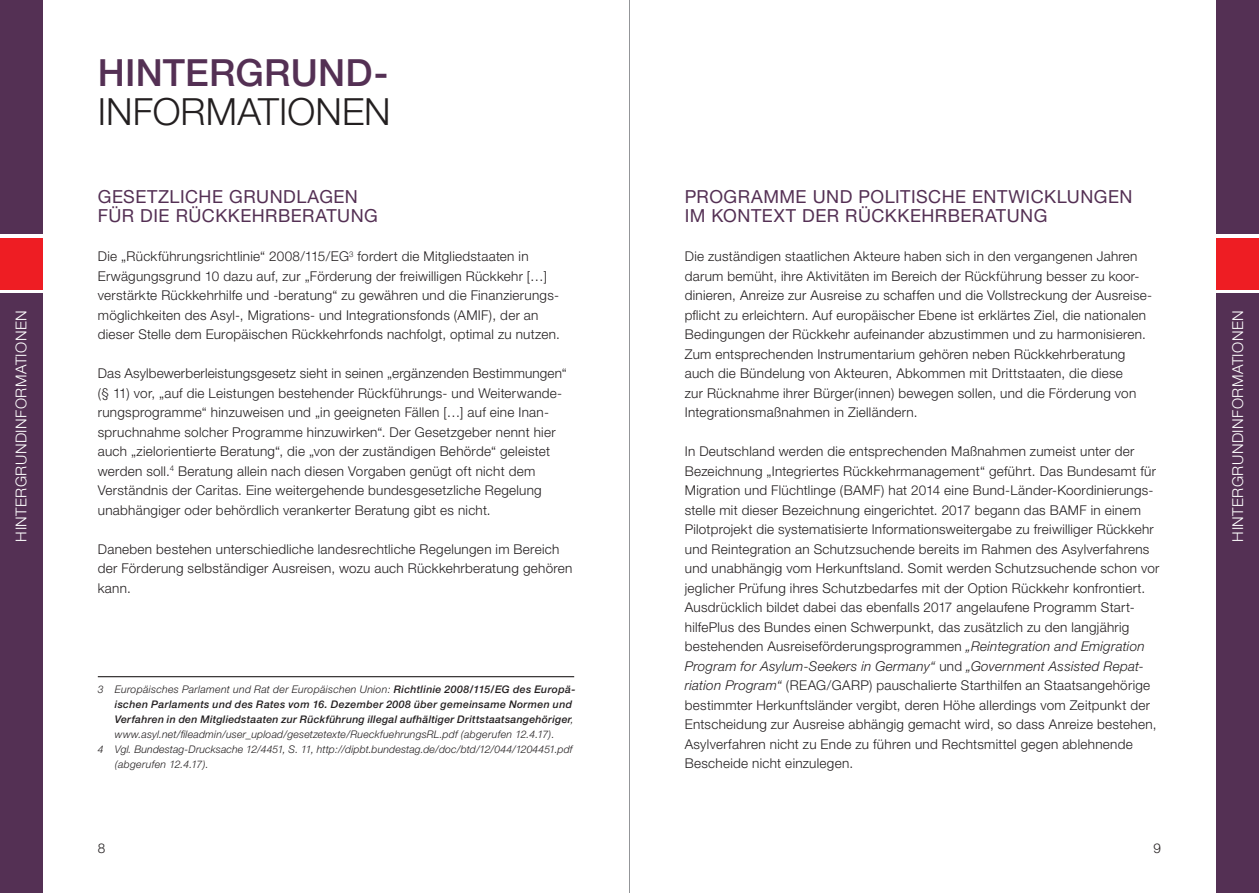
<style>
.page{position:relative;width:1259px;height:893px;background:#fff}
.page>*{position:absolute;margin:0;border:0;box-sizing:border-box;transform-origin:0 0}
.t1{font:300 37.5px "Helvetica Neue";letter-spacing:.005em;color:#231f20}
.t2{font:500 37.5px "Helvetica Neue";letter-spacing:.005em;color:#543054}
.t3{font:18px/19.5px "Helvetica Neue";letter-spacing:.025em;color:#543054}
.t4{font:300 15px "Helvetica Neue";letter-spacing:.03em;color:#fff}
.t5{font:300 13.5px/19.5px "Helvetica Neue";letter-spacing:.02em;color:#231f20}
.t6{font:italic 300 10.5px "Helvetica Neue";letter-spacing:.02em;color:#231f20}
.t7{font:italic 500 10.5px "Helvetica Neue";letter-spacing:.03em;color:#231f20}
.s1{font-weight:500}
.s2{font-weight:300}
.s3{font-style:italic}
</style>
<div class="page">
<div style="left:1216px;top:0;width:43px;height:234px;background:#543054"></div>
<div style="left:1216px;top:293px;width:43px;height:600px;background:#543054"></div>
<div style="left:1216px;top:238px;width:43px;height:51px;background:#ee1d23"></div>
<hr style="left:629px;top:0;width:1px;height:893px;background:#939598">
<div style="left:0;top:293px;width:43px;height:600px;background:#543054"></div>
<div style="left:0;top:238px;width:43px;height:51px;background:#ee1d23"></div>
<div style="left:0;top:0;width:43px;height:234px;background:#543054"></div>
<hr style="left:98px;top:676px;width:476px;height:1px;background:#231f20">
<p class="t4" style="left:12px;top:541px;width:233px;rotate:-90deg">Hintergrundinformationen</p>
<h1 class="t2" style="left:98px;top:50px;width:292px">HI NTERGRUND-</h1>
<h1 class="t1" style="left:98px;top:89px;width:61px">inform</h1>
<h1 class="t1" style="left:237px;top:89px;width:154px">ationen</h1>
<h2 class="t3" style="left:98px;top:186px;width:211px">GESETZLICH E GRUNDLAG</h2>
<h2 class="t3" style="left:98px;top:186px;width:278px;text-indent:236px">EN<br>FÜR DIE RÜCKKEHRBERATUNG</h2>
<p class="t5" style="left:98px;top:246px;width:463px">Die „Rückführungsrichtlinie“ 2008/115/EG<sup>3</sup> fordert die Mitgliedstaaten in Erwägungsgrund 10 dazu auf, zur „Förderung der freiwilligen Rückkehr […] verstärkte Rückkehrhilfe und -beratung“ zu gewähren und die Finanzierungs&shy;möglichkeiten des Asyl-, Migrations- und Integrationsfonds (AMIF), der an dieser Stelle dem Europäischen Rückkehrfonds nachfolgt, optimal zu nutzen.</p>
<p class="t5" style="left:98px;top:363px;width:470px">Das Asylbewerberleistungsgesetz sieht in seinen „ergänzenden Bestimmungen“ (§ 11) vor, „auf die Leistungen bestehender Rückführungs- und Weiterwande&shy;rungsprogramme“ hinzuweisen und „in geeigneten Fällen […] auf eine Inan&shy;spruchnahme solcher Programme hinzuwirken“. Der Gesetzgeber nennt hier auch „zielorientierte Beratung“, die „von der zuständigen Behörde“ geleistet werden soll.<sup>4</sup> Beratung allein nach diesen Vorgaben genügt oft nicht dem Verständnis der Caritas. Eine weitergehende bundesgesetzliche Regelung unabhängiger oder behördlich verankerter Beratung gibt es nicht.</p>
<p class="t5" style="left:98px;top:539px;width:476px">Daneben bestehen unterschiedliche landesrechtliche Regelungen im Bereich der Förderung selbständiger Ausreisen, wozu auch Rückkehrberatung gehören kann.</p>
<p class="t6" style="left:98px;top:683px;width:479px">3 Europäisches Parlament und Rat der Europäischen Union: <span class="s1">Richtlinie 2008/115/EG des Europä-</span></p>
<p class="t7" style="left:115px;top:698px;width:459px">ischen Parlaments und des Rates vom 16. Dezember 2008 über gemeinsame Normen und</p>
<p class="t7" style="left:115px;top:713px;width:460px">Verfahren in den Mitgliedstaaten zur Rückführung illegal aufhältiger Drittstaatsangehöriger<span class="s2">,</span></p>
<p class="t6" style="left:115px;top:728px;width:441px">www.asyl.net/fileadmin/user_upload/gesetzetexte/RueckfuehrungsRL.pdf (abgerufen 12.4.17).</p>
<p class="t6" style="left:98px;top:743px;width:476px">4 Vgl. Bundestag-Drucksache 12/4451, S. 11, http://dipbt.bundestag.de/doc/btd/12/044/1204451.pdf</p>
<p class="t6" style="left:115px;top:758px;width:95px">(abgerufen 12.4.17).</p>
<h2 class="t3" style="left:685px;top:186px;width:449px;text-indent:79px">MME UND POLITISCH E ENTWICKLUNG EN<br>IM KONTEXT DER RÜCKKEHRBERATUNG</h2>
<p class="t5" style="left:685px;top:246px;width:469px">Die zuständigen staatlichen Akteure haben sich in den vergangenen Jahren darum bemüht, ihre Aktivitäten im Bereich der Rückführung besser zu koor&shy;dinieren, Anreize zur Ausreise zu schaffen und die Vollstreckung der Ausreise&shy;pflicht zu erleichtern. Auf europäischer Ebene ist erklärtes Ziel, die nationalen Bedingungen der Rückkehr aufeinander abzustimmen und zu harmonisieren.<br>Zum entsprechenden Instrumentarium gehören neben Rückkehrberatung auch die Bündelung von Akteuren, Abkommen mit Drittstaaten, die diese<br>zur Rücknahme ihrer Bürger(innen) bewegen sollen, und die Förderung von Integrationsmaßnahmen in Zielländern.</p>
<p class="t5" style="left:685px;top:441px;width:476px">In Deutschland werden die entsprechenden Maßnahmen zumeist unter der Bezeichnung „Integriertes Rückkehrmanagement“ geführt. Das Bundesamt für Migration und Flüchtlinge (BAMF) hat 2014 eine Bund-Länder-Koordinierungs&shy;stelle mit dieser Bezeichnung eingerichtet. 2017 begann das BAMF in einem Pilotprojekt die systematisierte Informationsweitergabe zu freiwilliger Rückkehr und Reintegration an Schutzsuchende bereits im Rahmen des Asylverfahrens und unabhängig vom Herkunftsland. Somit werden Schutzsuchende schon vor jeglicher Prüfung ihres Schutzbedarfes mit der Option Rückkehr konfrontiert.<br>Ausdrücklich bildet dabei das ebenfalls 2017 angelaufene Programm Start&shy;hilfePlus des Bundes einen Schwerpunkt, das zusätzlich zu den langjährig bestehenden Ausreiseförderungsprogrammen <span class="s3">„Reintegration and Emigration Program for Asylum-Seekers in Germany“</span> und <span class="s3">„Government Assisted Repat&shy;riation Program“</span> (REAG/GARP) pauschalierte Starthilfen an Staatsangehörige bestimmter Herkunftsländer vergibt, deren Höhe allerdings vom Zeitpunkt der Entscheidung zur Ausreise abhängig gemacht wird, so dass Anreize bestehen, Asylverfahren nicht zu Ende zu führen und Rechtsmittel gegen ablehnende Bescheide nicht einzulegen.</p>
<h2 class="t3" style="left:685px;top:186px;width:53px">PROGRA</h2>
<p class="t5" style="left:98px;top:838px;width:9px">8</p>
<p class="t5" style="left:1153px;top:838px;width:9px">9</p>
<p class="t4" style="left:1228px;top:541px;width:233px;rotate:-90deg">Hintergrundinformationen</p>
</div>
